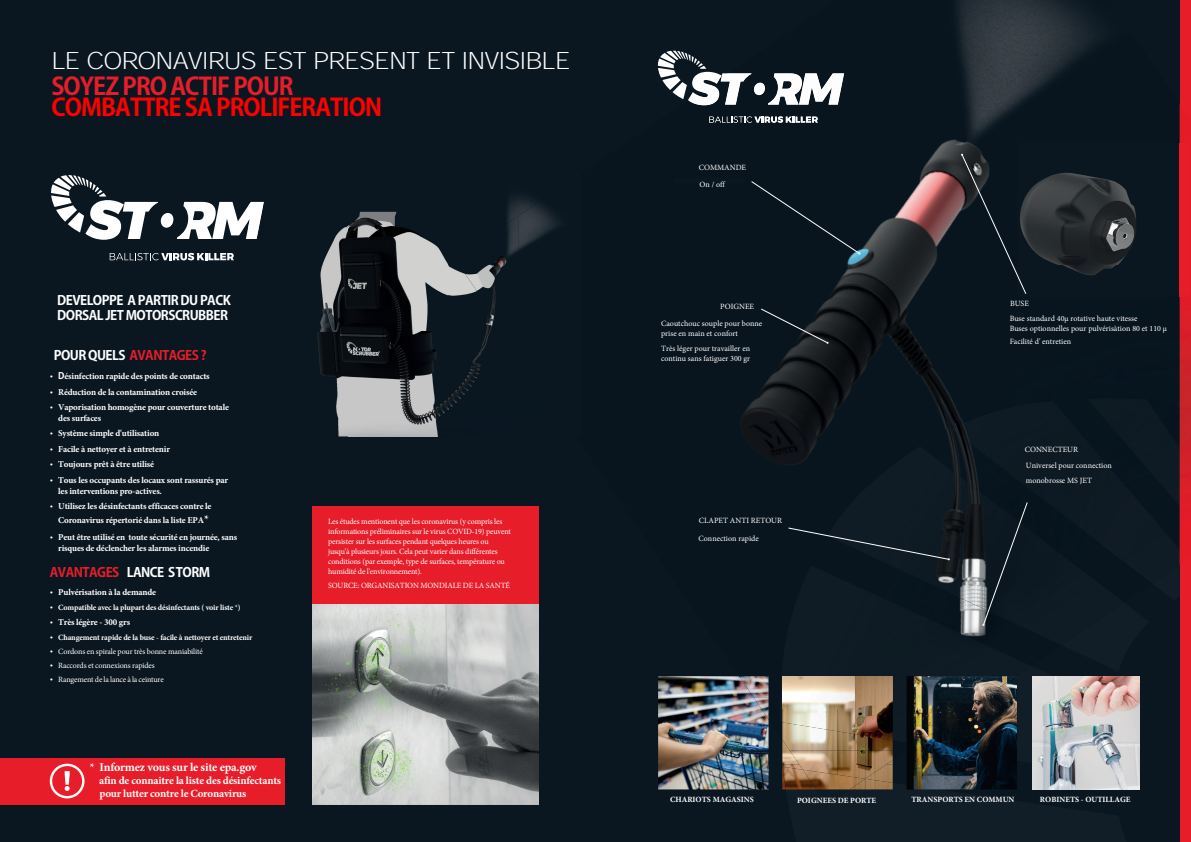
<style>
.page{position:relative;width:1191px;height:842px;background:#0a1721}
.page>*{position:absolute;margin:0;border:0;box-sizing:border-box;transform-origin:0 0}
.t1{font:300 24px "Adobe Gothic Std";letter-spacing:-.04em;color:#fff}
.t2{font:700 24px "Adobe Gothic Std";letter-spacing:-.04em;color:#f00}
.t3{font:700 24px "Adobe Gothic Std";letter-spacing:-.04em;color:#e81d2a}
.t4{font:700 13px/15.6px "Adobe Gothic Std";letter-spacing:-.04em;color:#fff}
.t5{font:700 13px "Adobe Gothic Std";letter-spacing:-.04em;color:#e81d2a}
.t6{font:700 12px "Minion Pro";letter-spacing:-.015em;color:#fff}
.t7{font:700 11px/13.1px "Minion Pro";letter-spacing:-.02em;color:#fff}
.t8{font:700 9px/10.8px "Minion Pro";letter-spacing:-.02em;color:#fff}
.t9{font:8px/10px "Minion Pro";letter-spacing:-.02em;color:#fff}
.t10{font:8px/9.6px "Minion Pro";color:#fff}
.t11{font:700 8px "Minion Pro";letter-spacing:-.02em;color:#fff}
.t12{font:700 8px "Minion Pro";color:#fff}
.s1{color:#fff}
.s2{font-family:"Montserrat";font-weight:400;font-size:8px}
.s3{font-family:"Adobe Gothic Std"}
.s4{font-size:12px}
.s5{color:#e81d2a}
.s6{font-family:"Montserrat";font-weight:400}
.s7{font-weight:400}
.s8{font-family:"Montserrat"}
</style>
<div class="page">
<div style="left:0;top:758px;width:285px;height:46px;background:#e81d2a"></div>
<div style="left:1179px;top:0;width:12px;height:842px;background:#e81d2a"></div>
<img style="left:782px;top:751px;width:4px;height:13px">
<img style="left:782px;top:764px;width:4px;height:25px">
<img style="left:783px;top:767px;width:3px;height:22px">
<img style="left:658px;top:740px;width:110px;height:49px">
<svg style="left:110px;top:253px;width:124px;height:7px"></svg>
<img style="left:312px;top:604px;width:227px;height:200px">
<svg style="left:65px;top:771px;width:5px;height:20px"></svg>
<div style="left:50px;top:764px;width:34px;height:34px;border:2px solid #fff;border-radius:50%"></div>
<div style="left:312px;top:506px;width:227px;height:98px;background:#e81d2a"></div>
<img style="left:670px;top:50px;width:283px;height:412px">
<img style="left:859px;top:50px;width:102px;height:181px">
<img style="left:901px;top:0;width:83px;height:170px">
<img style="left:670px;top:261px;width:132px;height:204px">
<img style="left:984px;top:0;width:41px;height:130px">
<img style="left:670px;top:323px;width:118px;height:142px">
<img style="left:1025px;top:0;width:70px;height:98px">
<img style="left:658px;top:384px;width:124px;height:356px">
<img style="left:774px;top:488px;width:8px;height:98px">
<img style="left:920px;top:410px;width:31px;height:36px">
<img style="left:828px;top:446px;width:123px;height:16px">
<img style="left:951px;top:401px;width:29px;height:101px">
<img style="left:1179px;top:104px;width:12px;height:461px">
<img style="left:670px;top:273px;width:7px;height:5px">
<img style="left:670px;top:288px;width:71px;height:7px">
<img style="left:670px;top:298px;width:80px;height:6px">
<img style="left:670px;top:308px;width:23px;height:6px">
<img style="left:670px;top:321px;width:86px;height:7px">
<img style="left:670px;top:331px;width:91px;height:7px">
<img style="left:670px;top:341px;width:27px;height:6px">
<img style="left:674px;top:193px;width:57px;height:8px">
<img style="left:674px;top:207px;width:76px;height:23px">
<img style="left:1026px;top:144px;width:163px;height:152px">
<img style="left:782px;top:727px;width:4px;height:24px">
<img style="left:782px;top:676px;width:4px;height:32px">
<img style="left:782px;top:708px;width:4px;height:19px">
<img style="left:739px;top:676px;width:29px;height:22px">
<img style="left:754px;top:698px;width:14px;height:21px">
<img style="left:727px;top:659px;width:55px;height:7px">
<svg style="left:657px;top:51px;width:187px;height:54px"></svg>
<img style="left:768px;top:73px;width:34px;height:32px">
<img style="left:720px;top:73px;width:31px;height:32px">
<svg style="left:709px;top:116px;width:109px;height:7px"></svg>
<img style="left:705px;top:515px;width:77px;height:6px">
<img style="left:705px;top:530px;width:65px;height:7px">
<svg style="left:761px;top:309px;width:67px;height:34px"></svg>
<svg style="left:961px;top:154px;width:65px;height:140px"></svg>
<img style="left:346px;top:197px;width:172px;height:30px">
<img style="left:317px;top:227px;width:131px;height:209px">
<img style="left:448px;top:264px;width:33px;height:146px">
<img style="left:481px;top:338px;width:7px;height:15px">
<svg style="left:51px;top:175px;width:213px;height:65px"></svg>
<img style="left:248px;top:202px;width:16px;height:37px">
<img style="left:518px;top:197px;width:40px;height:53px">
<img style="left:455px;top:216px;width:63px;height:122px">
<svg style="left:751px;top:181px;width:109px;height:73px"></svg>
<img style="left:786px;top:502px;width:354px;height:288px">
<h1 class="t1" style="left:51px;top:43px;width:521px">LE CORONAVIRUS EST PRESENT ET INVISIBLE</h1>
<h1 class="t3" style="left:51px;top:72px;width:244px">SOYEZ PRO ACTIF POUR</h1>
<h1 class="t2" style="left:51px;top:92px;width:332px">COMBATTRE SA PROLIFERATION</h1>
<h2 class="t4" style="left:57px;top:292px;width:175px">DEVELOPPE A PARTIR DU PACK<br>DORSAL JET MOTORSCRUBBER</h2>
<h2 class="t5" style="left:54px;top:348px;width:154px"><span class="s1">POUR QUELS</span> AVANTAGES ?</h2>
<p class="t8" style="left:50px;top:370px;width:161px"><span class="s2">•</span> <span class="s3">D</span>ésinfection rapide des points de contacts</p>
<p class="t8" style="left:50px;top:387px;width:149px"><span class="s2">•</span> Réduction de la contamination croisée</p>
<p class="t8" style="left:58px;top:402px;width:172px;text-indent:-9px"><span class="s2">•</span> Vaporisation homogène pour couverture totale des surfaces</p>
<p class="t8" style="left:50px;top:428px;width:111px"><span class="s2">•</span> Système simple d'utilisation</p>
<p class="t8" style="left:50px;top:443px;width:122px"><span class="s2">•</span> Facile à nettoyer et à entretenir</p>
<p class="t8" style="left:50px;top:459px;width:106px"><span class="s2">•</span> Toujours prêt à être utilisé</p>
<p class="t8" style="left:58px;top:474px;width:171px;line-height:11.2px;text-indent:-9px"><span class="s2">•</span> Tous les occupants des locaux sont rassurés par les interventions pro-actives.</p>
<p class="t8" style="left:50px;top:499px;width:163px;line-height:13.6px;text-align:right"><span class="s2">•</span> Utilisez les désinfectants efficaces contre le<br>Coronavirus répertorié dans la liste EPA<span class="s4">*</span></p>
<p class="t8" style="left:58px;top:531px;width:180px;line-height:11.3px;text-indent:-9px"><span class="s2">•</span> Peut être utilisé en toute sécurité en journée, sans risques de déclencher les alarmes incendie</p>
<h2 class="t4" style="left:50px;top:565px;width:162px"><span class="s5">AVANTAGES</span> LANCE STORM</h2>
<p class="t8" style="left:50px;top:587px;width:108px"><span class="s2">•</span> Pulvérisation à la demande</p>
<p class="t11" style="left:50px;top:602px;width:192px"><span class="s6">•</span> Compatible avec la plupart des désinfectants ( voir liste <span class="s7">*</span>)</p>
<p class="t8" style="left:50px;top:617px;width:82px"><span class="s2">•</span> Très légère - 300 grs</p>
<p class="t11" style="left:50px;top:631px;width:204px"><span class="s6">•</span> Changement rapide de la buse <span class="s7">-</span> facile à nettoyer et entretenir</p>
<p class="t9" style="left:50px;top:646px;width:154px"><span class="s8">•</span> Cordons en spirale pour très bonne maniabilité</p>
<p class="t9" style="left:50px;top:661px;width:106px"><span class="s8">•</span> Raccords et connexions rapides</p>
<p class="t9" style="left:50px;top:675px;width:116px"><span class="s8">•</span> Rangement de la lance à la ceinture</p>
<h3 class="t6" style="left:90px;top:758px;width:168px">* Informez vous sur le site epa.gov</h3>
<p class="t7" style="left:99px;top:774px;width:183px">afin de connaitre la liste des désinfectants pour lutter contre le Coronavirus</p>
<p class="t9" style="left:328px;top:516px;width:184px">Les études mentionent que les coronavirus (y compris les informations préliminaires sur le virus COVID-19) peuvent persister sur les surfaces pendant quelques heures ou jusqu'à plusieurs jours. Cela peut varier dans différentes conditions (par exemple, type de surfaces, température ou humidité de l'environnement).</p>
<p class="t9" style="left:328px;top:581px;width:183px">SOURCE: ORGANISATION MONDIALE DE LA SANTÉ</p>
<p class="t10" style="left:698px;top:163px;width:49px">COMMANDE</p>
<p class="t9" style="left:699px;top:180px;width:27px">On / off</p>
<p class="t10" style="left:720px;top:302px;width:35px">POIGNEE</p>
<p class="t10" style="left:661px;top:319px;width:103px">Caoutchouc souple pour bonne prise en main et confort</p>
<p class="t10" style="left:661px;top:344px;width:91px">Très léger pour travailler en continu sans fatiguer 300 gr</p>
<p class="t10" style="left:699px;top:516px;width:85px">CLAPET ANTI RETOUR</p>
<p class="t10" style="left:698px;top:534px;width:62px">Connection rapide</p>
<p class="t10" style="left:1009px;top:297px;width:129px;line-height:14.6px">BUSE<br>Buse standard 40µ rotative haute vitesse</p>
<p class="t10" style="left:1009px;top:321px;width:159px;line-height:13.5px">Buses optionnelles pour pulvérisàtion 80 et 110 µ<br>Facilité d' entretien</p>
<p class="t10" style="left:1024px;top:445px;width:55px">CONNECTEUR</p>
<p class="t10" style="left:1025px;top:458px;width:87px;line-height:15.3px">Universel pour connection monobrosse MS JET</p>
<p class="t12" style="left:670px;top:794px;width:85px">CHARIOTS MAGASINS</p>
<p class="t12" style="left:911px;top:794px;width:104px">TRANSPORTS EN COMMUN</p>
<p class="t12" style="left:1040px;top:793px;width:92px">ROBINETS - OUTILLAGE</p>
<p class="t12" style="left:797px;top:795px;width:81px">POIGNEES DE PORTE</p>
</div>
